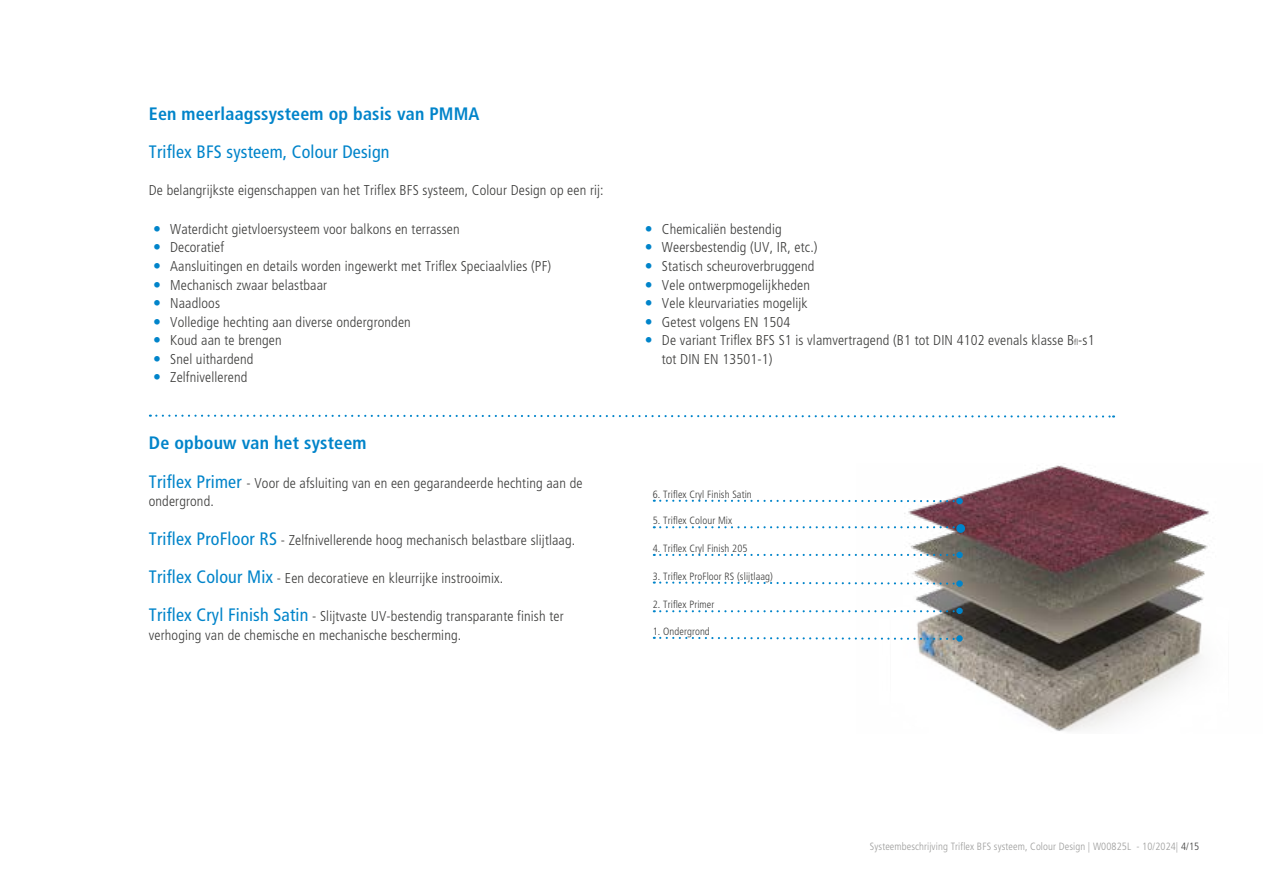
<style>
.page{position:relative;width:1263px;height:893px;background:#fff}
.page>*{position:absolute;margin:0;border:0;box-sizing:border-box;transform-origin:0 0}
.t1{font:700 condensed 18px "Frutiger LT Pro";letter-spacing:.01em;color:#0084ca}
.t2{font:condensed 18px "Frutiger LT Pro";letter-spacing:.01em;color:#0084ca}
.t3{font:300 condensed 14.25px/18.6px "Frutiger LT Pro";letter-spacing:.01em;color:#3c3c3b}
.t4{font:300 condensed 10.5px "Frutiger LT Pro";letter-spacing:.01em;color:#3c3c3b}
.t5{font:300 condensed 10.5px "Frutiger LT Pro";letter-spacing:.01em;color:#9d9d9c}
.s1{font-size:8.25px}
.s2{font-weight:400;font-size:18px;color:#0084ca}
.s3{color:#3c3c3b}
</style>
<div class="page">
<img style="left:856px;top:465px;width:354px;height:266px">
<svg style="left:150px;top:414px;width:964px;height:4px"></svg>
<svg style="left:654px;top:526px;width:302px;height:2px"></svg>
<svg style="left:654px;top:580px;width:308px;height:6px"></svg>
<div style="left:956px;top:580px;width:7px;height:7px;border:2px solid #0084ca;border-radius:50%"></div>
<svg style="left:654px;top:553px;width:302px;height:4px"></svg>
<div style="left:956px;top:552px;width:7px;height:6px;border:2px solid #0084ca;border-radius:50%"></div>
<svg style="left:654px;top:499px;width:302px;height:4px"></svg>
<div style="left:956px;top:498px;width:7px;height:6px;border:2px solid #0084ca;border-radius:50%"></div>
<div style="left:957px;top:525px;width:7px;height:7px;background:#0084ca;border-radius:50%"></div>
<div style="left:956px;top:524px;width:9px;height:9px;border:2px solid #0084ca;border-radius:50%"></div>
<svg style="left:654px;top:609px;width:302px;height:4px"></svg>
<div style="left:956px;top:608px;width:7px;height:6px;border:2px solid #0084ca;border-radius:50%"></div>
<svg style="left:654px;top:636px;width:306px;height:5px"></svg>
<div style="left:956px;top:635px;width:7px;height:7px;border:2px solid #0084ca;border-radius:50%"></div>
<p class="t1" style="left:149px;top:103px;width:332px">Een meerlaagssysteem op basis van PMMA</p>
<p class="t2" style="left:149px;top:141px;width:242px">Triflex BFS systeem, Colour Design</p>
<p class="t3" style="left:149px;top:181px;width:456px">De belangrijkste eigenschappen van het Triflex BFS systeem, Colour Design op een rij:</p>
<p class="t3" style="left:170px;top:220px;width:383px">Waterdicht gietvloersysteem voor balkons en terrassen<br>Decoratief<br>Aansluitingen en details worden ingewerkt met Triflex Speciaalvlies (PF)<br>Mechanisch zwaar belastbaar<br>Naadloos<br>Volledige hechting aan diverse ondergronden<br>Koud aan te brengen<br>Snel uithardend<br>Zelfnivellerend</p>
<p class="t3" style="left:662px;top:220px;width:434px">Chemicaliën bestendig<br>Weersbestendig (UV, IR, etc.)<br>Statisch scheuroverbruggend<br>Vele ontwerpmogelijkheden<br>Vele kleurvariaties mogelijk<br>Getest volgens EN 1504<br>De variant Triflex BFS S1 is vlamvertragend (B1 tot DIN 4102 evenals klasse B<span class="s1">fl</span>-s1 tot DIN EN 13501-1)</p>
<p class="t1" style="left:149px;top:432px;width:219px">De opbouw van het systeem</p>
<p class="t3" style="left:149px;top:474px;width:435px"><span class="s2">Triflex Primer</span> - Voor de afsluiting van en een gegarandeerde hechting aan de ondergrond.</p>
<p class="t3" style="left:149px;top:530px;width:428px"><span class="s2">Triflex ProFloor RS</span> - Zelfnivellerende hoog mechanisch belastbare slijtlaag.</p>
<p class="t3" style="left:149px;top:569px;width:356px"><span class="s2">Triflex Colour Mix</span> - Een decoratieve en kleurrijke instrooimix.</p>
<p class="t3" style="left:149px;top:607px;width:416px"><span class="s2">Triflex Cryl Finish Satin</span> - Slijtvaste UV-bestendig transparante finish ter verhoging van de chemische en mechanische bescherming.</p>
<p class="t4" style="left:653px;top:488px;width:101px">6. Triflex Cryl Finish Satin</p>
<p class="t4" style="left:653px;top:514px;width:81px">5. Triflex Colour Mix</p>
<p class="t4" style="left:653px;top:542px;width:96px">4. Triflex Cryl Finish 205</p>
<p class="t4" style="left:653px;top:571px;width:122px">3. Triflex ProFloor RS (slijtlaag)</p>
<p class="t4" style="left:653px;top:598px;width:63px">2. Triflex Primer</p>
<p class="t4" style="left:653px;top:625px;width:59px">1. Ondergrond</p>
<p class="t5" style="left:870px;top:840px;width:331px">Systeembeschrijving Triflex BFS systeem, Colour Design | W00825L - 10/2024| <span class="s3">4/15</span></p>
</div>
